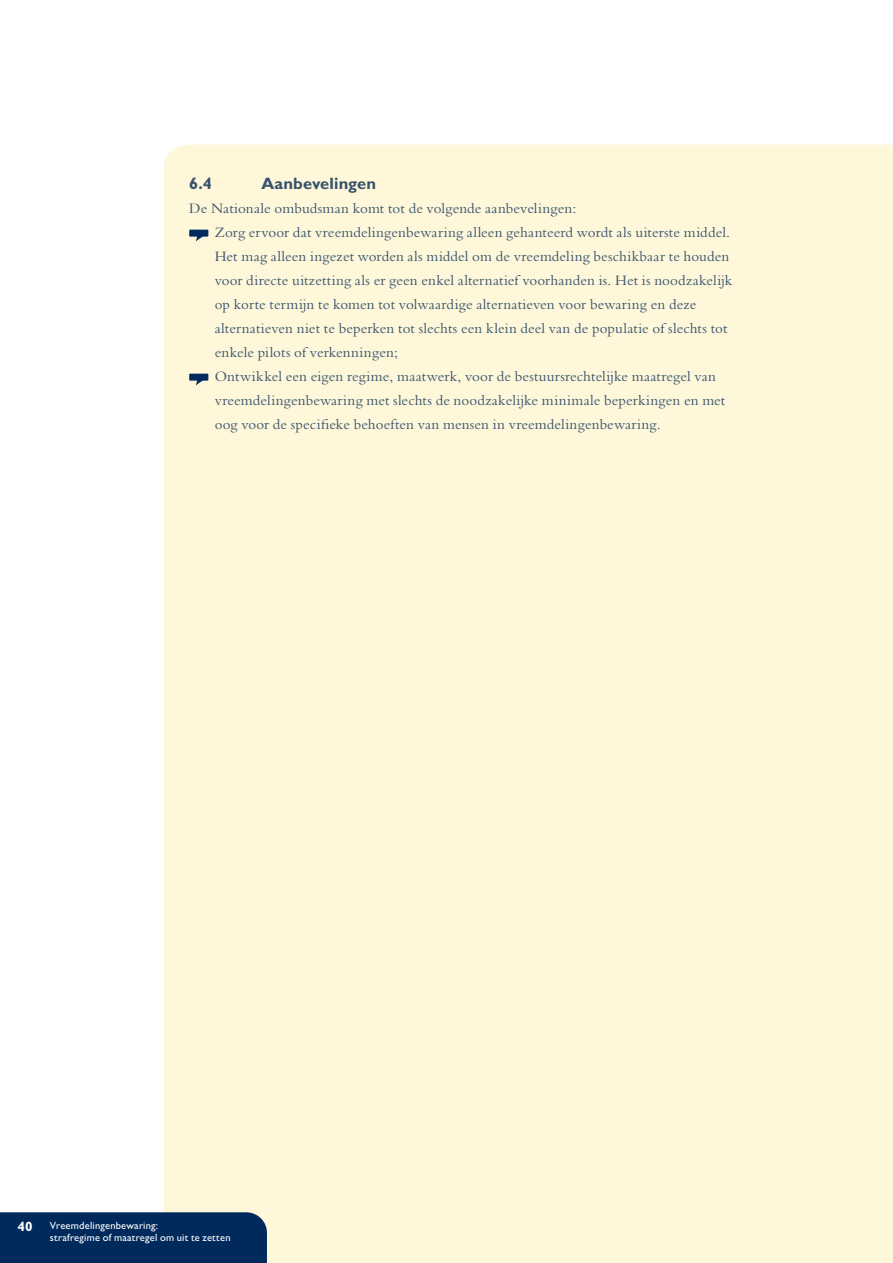
<style>
.page{position:relative;width:893px;height:1263px;background:#fff}
.page>*{position:absolute;margin:0;border:0;box-sizing:border-box;transform-origin:0 0}
._1_1_KOP{font:700 16.5px "Gill Sans MT Pro";letter-spacing:.005em;color:#37526b}
.BROODTEKST{font:15px/24px "Bembo Std";letter-spacing:.01em;color:#37526b}
.t1{font:700 13.5px "Gill Sans MT Pro";color:#fff}
.t2{font:500 10.5px/12px "Gill Sans MT Pro";letter-spacing:.02em;color:#fff}
</style>
<div class="page">
<div style="left:164px;top:145px;width:729px;height:1118px;background:#fef7da"></div>
<div style="left:0;top:1212px;width:267px;height:51px;background:#00295c"></div>
<svg style="left:189px;top:230px;width:19px;height:11px"></svg>
<svg style="left:189px;top:374px;width:19px;height:11px"></svg>
<p class="_1_1_KOP" style="left:189px;top:173px;width:24px">6.4</p>
<p class="_1_1_KOP" style="left:261px;top:173px;width:116px">Aanbevelingen</p>
<p class="BROODTEKST" style="left:189px;top:196px;width:389px">De Nationale ombudsman komt tot de volgende aanbevelingen:</p>
<p class="BROODTEKST" style="left:215px;top:220px;width:519px">Zorg ervoor dat vreemdelingenbewaring alleen gehanteerd wordt als uiterste middel.<br>Het mag alleen ingezet worden als middel om de vreemdeling beschikbaar te houden voor directe uitzetting als er geen enkel alternatief voorhanden is. Het is noodzakelijk op korte termijn te komen tot volwaardige alternatieven voor bewaring en deze alternatieven niet te beperken tot slechts een klein deel van de populatie of slechts tot enkele pilots of verkenningen;</p>
<p class="BROODTEKST" style="left:215px;top:364px;width:512px">Ontwikkel een eigen regime, maatwerk, voor de bestuursrechtelijke maatregel van vreemdelingenbewaring met slechts de noodzakelijke minimale beperkingen en met oog voor de specifieke behoeften van mensen in vreemdelingenbewaring.</p>
<p class="t1" style="left:17px;top:1218px;width:17px">40</p>
<p class="t2" style="left:50px;top:1219px;width:144px">Komt een kind bij de buurvrouw</p>
<p class="t2" style="left:50px;top:1219px;width:182px">Vreemdelingenbewaring:<br>strafregime of maatregel om uit te zetten</p>
</div>
